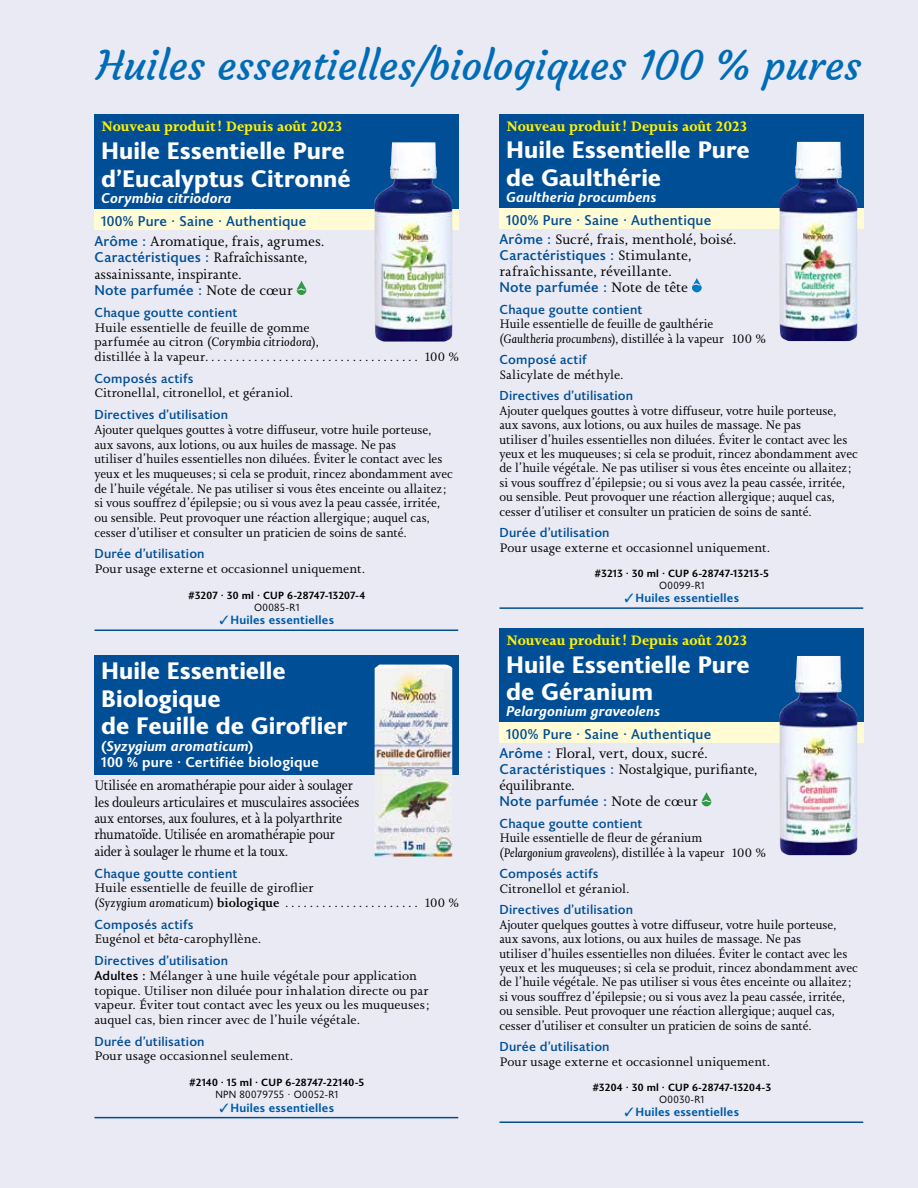
<style>
.page{position:relative;width:918px;height:1188px;background:#e9eaf4}
.page>*{position:absolute;margin:0;border:0;box-sizing:border-box;transform-origin:0 0}
.t1{font:40.5px "Courgette";letter-spacing:-.005em;color:#006cb7}
.t2{font:800 24px/27.6px "Joanna Sans Nova";color:#fff}
.t3{font:500 14.25px "Joanna Sans Nova";letter-spacing:.01em;color:#004e95}
.t4{font:14.25px/16.4px "Joanna Nova";letter-spacing:-.01em;color:#000;scale:.9 1}
.t5{font:14.25px/16px "Joanna Nova";letter-spacing:-.01em;color:#000}
.t6{font:700 14.25px "Joanna Nova";color:#fff200}
.t7{font:italic 700 14.25px "Joanna Sans Nova";letter-spacing:.01em;color:#fff}
.t8{font:700 14.25px/16.4px "Joanna Sans Nova";color:#fff}
.t9{font:14.25px "Joanna Nova";letter-spacing:-.01em;color:#000;scale:.95 1}
.t10{font:500 13.2px "Joanna Sans Nova";letter-spacing:.01em;color:#004e95}
.t11{font:12.75px/14.4px "Joanna Nova";color:#000;scale:.95 1}
.t12{font:12.75px/14.7px "Joanna Nova";color:#000}
.t13{font:700 12px "Joanna Sans Nova";letter-spacing:.02em;color:#005ba8}
.t14{font:700 10.5px "Joanna Sans Nova";letter-spacing:.02em;color:#000}
.t15{font:10.5px "Joanna Sans Nova";letter-spacing:.025em;color:#000}
.s1{font-family:"Joanna Sans Nova";font-weight:500;color:#004e95}
.s2{font-family:"Joanna Nova";font-weight:400;color:#000}
.s3{font-style:italic}
.s4{font-weight:500}
.s5{font-family:"Joanna Sans Nova";font-weight:500}
</style>
<div class="page">
<div style="left:94px;top:114px;width:365px;height:96px;background:#004e95"></div>
<div style="left:94px;top:209px;width:365px;height:21px;background:#fffcd5"></div>
<hr style="left:94px;top:629px;width:364px;height:2px;background:#004e95">
<div style="left:94px;top:655px;width:365px;height:119px;background:#004e95"></div>
<hr style="left:94px;top:1117px;width:364px;height:1px;background:#004e95">
<svg style="left:297px;top:281px;width:9px;height:14px"></svg>
<div style="left:500px;top:114px;width:364px;height:95px;background:#004e95"></div>
<div style="left:500px;top:208px;width:364px;height:20px;background:#fffcd5"></div>
<hr style="left:500px;top:607px;width:363px;height:2px;background:#004e95">
<div style="left:500px;top:628px;width:364px;height:95px;background:#004e95"></div>
<div style="left:500px;top:722px;width:364px;height:20px;background:#fffcd5"></div>
<hr style="left:500px;top:1121px;width:363px;height:2px;background:#004e95">
<svg style="left:692px;top:278px;width:10px;height:14px"></svg>
<svg style="left:702px;top:792px;width:9px;height:14px"></svg>
<img style="left:375px;top:142px;width:77px;height:200px">
<img style="left:375px;top:665px;width:77px;height:192px">
<img style="left:780px;top:142px;width:77px;height:199px">
<img style="left:780px;top:656px;width:77px;height:199px">
<h1 class="t1" style="left:97px;top:40px;width:766px">Huiles essentielles/biologiques 100 % pures</h1>
<p class="t6" style="left:101px;top:117px;width:242px">Nouveau produit ! Depuis août 2023</p>
<h2 class="t2" style="left:101px;top:135px;width:251px">Huile Essentielle Pure d’Eucalyptus Citronné</h2>
<p class="t7" style="left:101px;top:188px;width:132px">Corymbia citriodora</p>
<p class="t3" style="left:101px;top:211px;width:206px">100% Pure · Saine · Authentique</p>
<p class="t5" style="left:94px;top:233px;width:231px"><span class="s1">Arôme :</span> Aromatique, frais, agrumes.</p>
<p class="t3" style="left:94px;top:247px;width:214px">Caractéristiques : <span class="s2">Rafraîchissante,</span></p>
<p class="t9" style="left:94px;top:264px;width:156px">assainissante, inspirante.</p>
<p class="t3" style="left:94px;top:280px;width:200px">Note parfumée : <span class="s2">Note de cœur</span></p>
<p class="t10" style="left:94px;top:303px;width:144px">Chaque goutte contient</p>
<p class="t12" style="left:94px;top:320px;width:226px">Huile essentielle de feuille de gomme parfumée au citron (<span class="s3">Corymbia citriodora</span>), distillée à la vapeur...................................</p>
<p class="t6" style="left:506px;top:117px;width:242px">Nouveau produit ! Depuis août 2023</p>
<h2 class="t2" style="left:506px;top:135px;width:245px;line-height:27.2px">Huile Essentielle Pure de Gaulthérie</h2>
<p class="t7" style="left:506px;top:186px;width:152px">Gaultheria procumbens</p>
<p class="t3" style="left:506px;top:209px;width:206px">100% Pure · Saine · Authentique</p>
<p class="t5" style="left:499px;top:231px;width:238px"><span class="s1">Arôme :</span> Sucré, frais, mentholé, boisé.</p>
<p class="t3" style="left:499px;top:245px;width:193px">Caractéristiques : <span class="s2">Stimulante,</span></p>
<p class="t5" style="left:499px;top:263px;width:174px">rafraîchissante, réveillante.</p>
<p class="t3" style="left:499px;top:277px;width:190px">Note parfumée : <span class="s2">Note de tête</span></p>
<p class="t10" style="left:500px;top:300px;width:144px">Chaque goutte contient</p>
<p class="t11" style="left:500px;top:317px;width:282px">Huile essentielle de feuille de gaulthérie (<span class="s3">Gaultheria procumbens</span>), distillée à la vapeur 100 %</p>
<p class="t10" style="left:500px;top:350px;width:89px">Composé actif</p>
<p class="t12" style="left:500px;top:367px;width:125px">Salicylate de méthyle.</p>
<p class="t10" style="left:500px;top:386px;width:135px">Directives d’utilisation</p>
<p class="t11" style="left:500px;top:403px;width:379px">Ajouter quelques gouttes à votre diffuseur, votre huile porteuse, aux savons, aux lotions, ou aux huiles de massage. Ne pas<br>utiliser d’huiles essentielles non diluées. Éviter le contact avec les yeux et les muqueuses ; si cela se produit, rincez abondamment avec de l’huile végétale. Ne pas utiliser si vous êtes enceinte ou allaitez; si vous souffrez d’épilepsie; ou si vous avez la peau cassée, irritée, ou sensible. Peut provoquer une réaction allergique; auquel cas, cesser d’utiliser et consulter un praticien de soins de santé.</p>
<p class="t10" style="left:500px;top:523px;width:112px">Durée d’utilisation</p>
<p class="t12" style="left:500px;top:540px;width:272px">Pour usage externe et occasionnel uniquement.</p>
<p class="t14" style="left:594px;top:566px;width:176px">#3213 · 30 ml · CUP 6-28747-13213-5</p>
<p class="t15" style="left:659px;top:578px;width:47px">O0099-R1</p>
<p class="t13" style="left:624px;top:589px;width:116px">✓Huiles essentielles</p>
<p class="t6" style="left:506px;top:631px;width:242px">Nouveau produit ! Depuis août 2023</p>
<h2 class="t2" style="left:506px;top:649px;width:245px;line-height:27.2px">Huile Essentielle Pure de Géranium</h2>
<p class="t7" style="left:506px;top:700px;width:155px">Pelargonium graveolens</p>
<p class="t3" style="left:506px;top:724px;width:206px">100% Pure · Saine · Authentique</p>
<p class="t5" style="left:499px;top:745px;width:259px"><span class="s1">Arôme :</span> Floral, vert, doux, sucré.<br><span class="s1">Caractéristiques :</span> Nostalgique, purifiante, équilibrante.</p>
<p class="t3" style="left:500px;top:791px;width:200px">Note parfumée : <span class="s2">Note de cœur</span></p>
<p class="t10" style="left:500px;top:814px;width:144px">Chaque goutte contient</p>
<p class="t11" style="left:500px;top:831px;width:282px">Huile essentielle de fleur de géranium (<span class="s3">Pelargonium graveolens</span>), distillée à la vapeur 100 %</p>
<p class="t10" style="left:500px;top:864px;width:100px">Composés actifs</p>
<p class="t12" style="left:500px;top:881px;width:131px">Citronellol et géraniol.</p>
<p class="t10" style="left:500px;top:900px;width:135px">Directives d’utilisation</p>
<p class="t11" style="left:500px;top:917px;width:379px">Ajouter quelques gouttes à votre diffuseur, votre huile porteuse, aux savons, aux lotions, ou aux huiles de massage. Ne pas<br>utiliser d’huiles essentielles non diluées. Éviter le contact avec les yeux et les muqueuses ; si cela se produit, rincez abondamment avec de l’huile végétale. Ne pas utiliser si vous êtes enceinte ou allaitez; si vous souffrez d’épilepsie; ou si vous avez la peau cassée, irritée, ou sensible. Peut provoquer une réaction allergique; auquel cas, cesser d’utiliser et consulter un praticien de soins de santé.</p>
<p class="t10" style="left:500px;top:1037px;width:112px">Durée d’utilisation</p>
<p class="t12" style="left:500px;top:1054px;width:272px">Pour usage externe et occasionnel uniquement.</p>
<p class="t14" style="left:592px;top:1080px;width:180px">#3204 · 30 ml · CUP 6-28747-13204-3</p>
<p class="t15" style="left:659px;top:1092px;width:47px">O0030-R1</p>
<p class="t13" style="left:624px;top:1104px;width:116px">✓Huiles essentielles</p>
<p class="t12" style="left:425px;top:349px;width:35px">100 %</p>
<p class="t10" style="left:94px;top:369px;width:100px">Composés actifs</p>
<p class="t12" style="left:94px;top:386px;width:200px">Citronellal, citronellol, et géraniol.</p>
<p class="t10" style="left:94px;top:405px;width:135px">Directives d’utilisation</p>
<p class="t11" style="left:94px;top:422px;width:379px">Ajouter quelques gouttes à votre diffuseur, votre huile porteuse, aux savons, aux lotions, ou aux huiles de massage. Ne pas<br>utiliser d’huiles essentielles non diluées. Éviter le contact avec les yeux et les muqueuses ; si cela se produit, rincez abondamment avec de l’huile végétale. Ne pas utiliser si vous êtes enceinte ou allaitez; si vous souffrez d’épilepsie; ou si vous avez la peau cassée, irritée, ou sensible. Peut provoquer une réaction allergique; auquel cas, cesser d’utiliser et consulter un praticien de soins de santé.</p>
<p class="t10" style="left:94px;top:544px;width:112px">Durée d’utilisation</p>
<p class="t12" style="left:94px;top:561px;width:272px">Pour usage externe et occasionnel uniquement.</p>
<p class="t14" style="left:188px;top:587px;width:179px">#3207 · 30 ml · CUP 6-28747-13207-4</p>
<p class="t15" style="left:254px;top:600px;width:47px">O0085-R1</p>
<p class="t13" style="left:219px;top:612px;width:116px">✓Huiles essentielles</p>
<h2 class="t2" style="left:101px;top:655px;width:248px">Huile Essentielle<br>Biologique<br>de Feuille de Giroflier</h2>
<p class="t8" style="left:101px;top:737px;width:219px">(<span class="s3">Syzygium aromaticum</span>)<br>100 % pure · Certifiée biologique</p>
<p class="t4" style="left:94px;top:777px;width:296px">Utilisée en aromathérapie pour aider à soulager les douleurs articulaires et musculaires associées aux entorses, aux foulures, et à la polyarthrite rhumatoïde. Utilisée en aromathérapie pour aider à soulager le rhume et la toux.</p>
<p class="t10" style="left:94px;top:864px;width:144px">Chaque goutte contient</p>
<p class="t12" style="left:94px;top:881px;width:221px">Huile essentielle de feuille de giroflier (<span class="s3">Syzygium aromaticum</span>) <span class="s4">biologique</span> ......................</p>
<p class="t12" style="left:425px;top:895px;width:35px">100 %</p>
<p class="t10" style="left:94px;top:915px;width:100px">Composés actifs</p>
<p class="t12" style="left:94px;top:932px;width:168px">Eugénol et <span class="s3">bêta</span>‑carophyllène.</p>
<p class="t10" style="left:94px;top:951px;width:135px">Directives d’utilisation</p>
<p class="t12" style="left:94px;top:968px;width:336px"><span class="s5">Adultes :</span> Mélanger à une huile végétale pour application topique. Utiliser non diluée pour inhalation directe ou par vapeur. Éviter tout contact avec les yeux ou les muqueuses ; auquel cas, bien rincer avec de l’huile végétale.</p>
<p class="t10" style="left:94px;top:1032px;width:112px">Durée d’utilisation</p>
<p class="t12" style="left:94px;top:1049px;width:200px">Pour usage occasionnel seulement.</p>
<p class="t14" style="left:189px;top:1075px;width:177px">#2140 · 15 ml · CUP 6-28747-22140-5</p>
<p class="t15" style="left:215px;top:1087px;width:124px">NPN 80079755 · O0052‑R1</p>
<p class="t13" style="left:219px;top:1099px;width:116px">✓Huiles essentielles</p>
</div>
